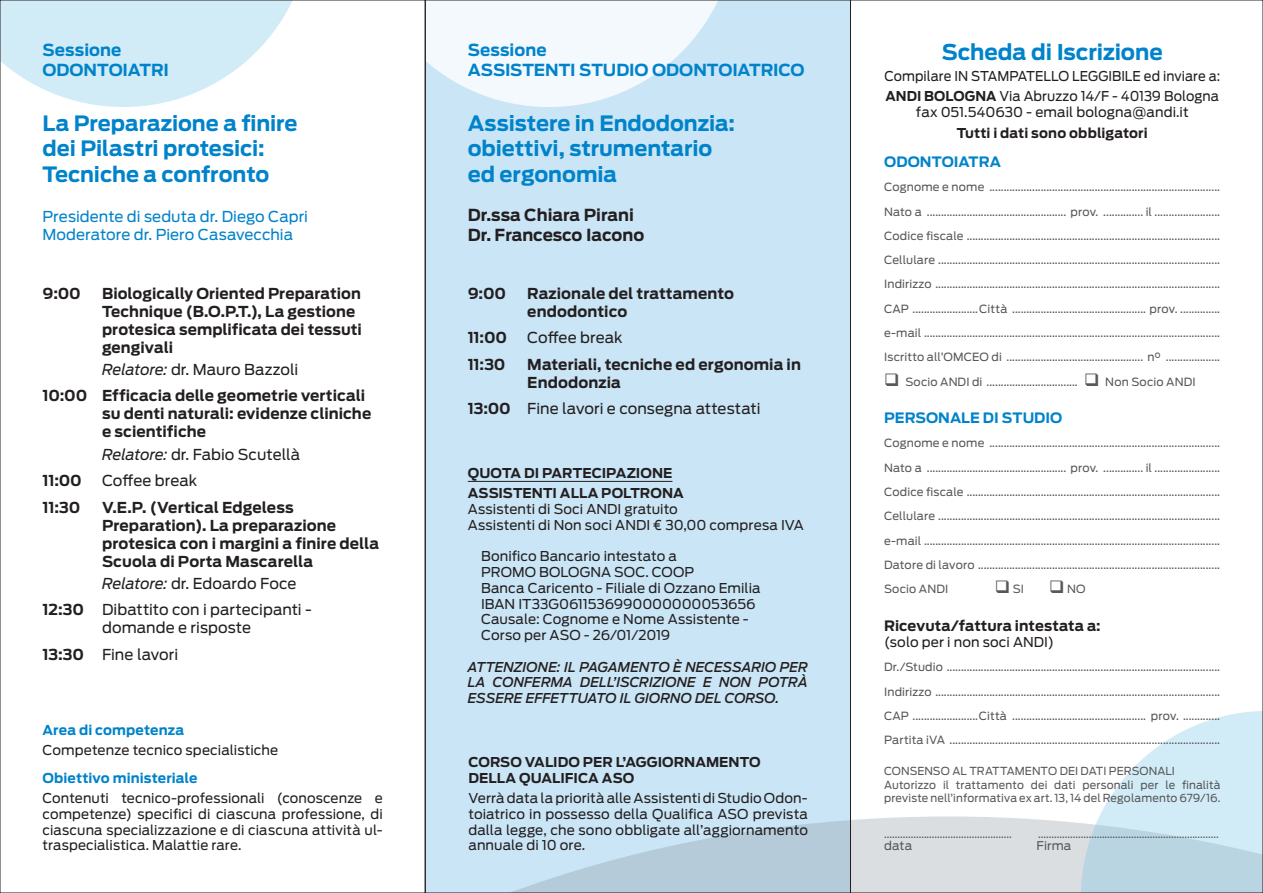
<style>
.page{position:relative;width:1263px;height:893px;background:#fff}
.page>*{position:absolute;margin:0;border:0;box-sizing:border-box;transform-origin:0 0}
.t1{font:700 21.6px "Antenna";letter-spacing:-.005em;color:#0083ca}
.t2{font:700 21px "Antenna";letter-spacing:-.005em;color:#0083ca}
.t3{font:700 16.5px "Antenna";letter-spacing:-.005em;color:#0083ca}
.t4{font:700 16.5px "Antenna";color:#231f20}
.t5{font:700 15px/18px "Antenna";letter-spacing:.005em;color:#231f20}
.t6{font:15px/18px "Antenna";letter-spacing:.005em;color:#231f20;text-align:center}
.t7{font:15px "Antenna";letter-spacing:.005em;color:#0083ca}
.t8{font:700 14.25px "Antenna";color:#0083ca}
.t9{font:700 14.25px "Antenna";letter-spacing:.005em;color:#231f20}
.t10{font:13.5px/15.8px "Antenna";letter-spacing:.005em;color:#231f20;text-align:justify}
.t11{font:700 13.5px "Antenna";color:#231f20}
.t12{font:italic 500 13.5px/15.8px "Antenna";letter-spacing:-.005em;color:#231f20;text-align:justify}
.t13{font:13.5px "Antenna";letter-spacing:.005em;color:#231f20;scale:.95 1}
.t14{font:700 13.5px "Antenna";letter-spacing:.01em;color:#0083ca}
.t15{font:12px "Antenna";letter-spacing:.015em;color:#57585a}
.t16{font:11.25px "Antenna";letter-spacing:.01em;color:#57585a}
.t17{font:10.95px/13.2px "Antenna";letter-spacing:.01em;color:#57585a}
.t18{font:10.5px "Antenna";color:#57585a}
.s1{font-style:italic}
.s2{font-weight:700}
</style>
<div class="page">
<div style="left:425px;top:0;width:425px;height:893px;background:#cae5f5"></div>
<svg style="left:515px;top:816px;width:566px;height:75px"></svg>
<svg style="left:2px;top:2px;width:290px;height:105px"></svg>
<svg style="left:427px;top:2px;width:290px;height:105px"></svg>
<svg style="left:1081px;top:711px;width:180px;height:180px"></svg>
<hr style="left:468px;top:481px;width:204px;height:1px;background:#231f20">
<p class="t3" style="left:43px;top:40px;width:80px">Sessione</p>
<p class="t3" style="left:43px;top:60px;width:128px">ODONTOIATRI</p>
<p class="t2" style="left:43px;top:111px;width:257px">La Preparazione a finire</p>
<p class="t2" style="left:43px;top:136px;width:224px">dei Pilastri protesici:</p>
<p class="t2" style="left:43px;top:162px;width:228px">Tecniche a confronto</p>
<p class="t7" style="left:43px;top:208px;width:267px">Presidente di seduta dr. Diego Capri</p>
<p class="t7" style="left:43px;top:226px;width:252px">Moderatore dr. Piero Casavecchia</p>
<p class="t5" style="left:43px;top:284px;width:40px">9:00</p>
<p class="t5" style="left:102px;top:284px;width:261px">Biologically Oriented Preparation<br>Technique (B.O.P.T.), La gestione protesica semplificata dei tessuti gengivali</p>
<p class="t6" style="left:102px;top:360px;width:198px"><span class="s1">Relatore:</span> dr. Mauro Bazzoli</p>
<p class="t5" style="left:102px;top:387px;width:271px;text-indent:-60px">10:00 Efficacia delle geometrie verticali su denti naturali: evidenze cliniche e scientifiche</p>
<p class="t6" style="left:102px;top:445px;width:200px"><span class="s1">Relatore:</span> dr. Fabio Scutellà</p>
<p class="t5" style="left:43px;top:472px;width:41px">11:00</p>
<p class="t6" style="left:102px;top:472px;width:97px">Coffee break</p>
<p class="t5" style="left:43px;top:498px;width:39px">11:30</p>
<p class="t5" style="left:102px;top:498px;width:278px">V.E.P. (Vertical Edgeless<br>Preparation). La preparazione protesica con i margini a finire della<br>Scuola di Porta Mascarella</p>
<p class="t6" style="left:102px;top:574px;width:196px"><span class="s1">Relatore:</span> dr. Edoardo Foce</p>
<p class="t6" style="left:43px;top:601px;width:271px"><span class="s2">12:30</span> Dibattito con i partecipanti - domande e risposte</p>
<p class="t6" style="left:43px;top:645px;width:137px"><span class="s2">13:30</span> Fine lavori</p>
<p class="t14" style="left:43px;top:722px;width:143px">Area di competenza</p>
<p class="t10" style="left:43px;top:742px;width:237px">Competenze tecnico specialistiche</p>
<p class="t14" style="left:43px;top:770px;width:157px">Obiettivo ministeriale</p>
<p class="t10" style="left:43px;top:790px;width:342px">Contenuti tecnico-professionali (conoscenze e competenze) specifici di ciascuna professione, di ciascuna specializzazione e di ciascuna attività ul&shy;traspecialistica. Malattie rare.</p>
<p class="t3" style="left:468px;top:40px;width:80px">Sessione</p>
<p class="t3" style="left:468px;top:60px;width:338px">ASSISTENTI STUDIO ODONTOIATRICO</p>
<p class="t2" style="left:468px;top:111px;width:269px">Assistere in Endodonzia:</p>
<p class="t2" style="left:468px;top:136px;width:246px">obiettivi, strumentario</p>
<p class="t2" style="left:468px;top:162px;width:151px">ed ergonomia</p>
<p class="t4" style="left:468px;top:205px;width:168px">Dr.ssa Chiara Pirani</p>
<p class="t4" style="left:468px;top:225px;width:178px">Dr. Francesco Iacono</p>
<p class="t5" style="left:468px;top:284px;width:40px">9:00</p>
<p class="t5" style="left:527px;top:284px;width:208px">Razionale del trattamento endodontico</p>
<p class="t5" style="left:468px;top:329px;width:41px">11:00</p>
<p class="t6" style="left:527px;top:329px;width:97px">Coffee break</p>
<p class="t5" style="left:468px;top:355px;width:39px">11:30</p>
<p class="t5" style="left:527px;top:355px;width:275px">Materiali, tecniche ed ergonomia in<br>Endodonzia</p>
<p class="t6" style="left:468px;top:400px;width:294px"><span class="s2">13:00</span> Fine lavori e consegna attestati</p>
<p class="t11" style="left:468px;top:465px;width:206px">QUOTA DI PARTECIPAZIONE</p>
<p class="t11" style="left:468px;top:485px;width:218px">ASSISTENTI ALLA POLTRONA</p>
<p class="t10" style="left:468px;top:501px;width:212px">Assistenti di Soci ANDI gratuito</p>
<p class="t10" style="left:468px;top:517px;width:338px">Assistenti di Non soci ANDI € 30,00 compresa IVA</p>
<p class="t10" style="left:481px;top:549px;width:197px">Bonifico Bancario intestato a</p>
<p class="t10" style="left:481px;top:564px;width:214px">PROMO BOLOGNA SOC. COOP</p>
<p class="t10" style="left:481px;top:580px;width:281px">Banca Caricento - Filiale di Ozzano Emilia</p>
<p class="t10" style="left:481px;top:596px;width:276px">IBAN IT33G0611536990000000053656</p>
<p class="t10" style="left:481px;top:612px;width:269px">Causale: Cognome e Nome Assistente -</p>
<p class="t10" style="left:481px;top:627px;width:191px">Corso per ASO - 26/01/2019</p>
<p class="t12" style="left:468px;top:659px;width:342px">ATTENZIONE: IL PAGAMENTO È NECESSARIO PER LA CONFERMA DELL’ISCRIZIONE E NON POTRÀ ESSERE EFFETTUATO IL GIORNO DEL CORSO.</p>
<p class="t11" style="left:468px;top:754px;width:294px">CORSO VALIDO PER L’AGGIORNAMENTO</p>
<p class="t11" style="left:468px;top:770px;width:167px">DELLA QUALIFICA ASO</p>
<p class="t10" style="left:468px;top:790px;width:341px">Verrà data la priorità alle Assistenti di Studio Odon&shy;toiatrico in possesso della Qualifica ASO prevista dalla legge, che sono obbligate all’aggiornamento annuale di 10 ore.</p>
<p class="t1" style="left:942px;top:39px;width:223px">Scheda di Iscrizione</p>
<p class="t13" style="left:884px;top:68px;width:355px">Compilare IN STAMPATELLO LEGGIBILE ed inviare a:</p>
<p class="t10" style="left:885px;top:88px;width:335px"><span class="s2">ANDI BOLOGNA</span> Via Abruzzo 14/F - 40139 Bologna</p>
<p class="t10" style="left:916px;top:105px;width:274px">fax 051.540630 - email bologna@andi.it</p>
<p class="t11" style="left:957px;top:125px;width:192px">Tutti i dati sono obbligatori</p>
<p class="t8" style="left:884px;top:153px;width:118px">ODONTOIATRA</p>
<p class="t16" style="left:884px;top:180px;width:337px">Cognome e nome .................................................................................</p>
<p class="t16" style="left:884px;top:205px;width:337px">Nato a ................................................. prov. .............. il .......................</p>
<p class="t16" style="left:884px;top:229px;width:337px">Codice fiscale .........................................................................................</p>
<p class="t16" style="left:884px;top:253px;width:337px">Cellulare ...................................................................................................</p>
<p class="t16" style="left:884px;top:278px;width:337px">Indirizzo ....................................................................................................</p>
<p class="t16" style="left:884px;top:302px;width:337px">CAP .......................Città ............................................... prov. ..............</p>
<p class="t16" style="left:884px;top:326px;width:337px">e-mail ........................................................................................................</p>
<p class="t16" style="left:884px;top:350px;width:337px">Iscritto all’OMCEO di ................................................ n° ...................</p>
<p class="t16" style="left:884px;top:375px;width:313px">❑ Socio ANDI di ................................ ❑ Non Socio ANDI</p>
<p class="t8" style="left:884px;top:409px;width:180px">PERSONALE DI STUDIO</p>
<p class="t16" style="left:884px;top:437px;width:337px">Cognome e nome .................................................................................</p>
<p class="t16" style="left:884px;top:461px;width:337px">Nato a ................................................. prov. .............. il .......................</p>
<p class="t16" style="left:884px;top:485px;width:337px">Codice fiscale .........................................................................................</p>
<p class="t16" style="left:884px;top:509px;width:337px">Cellulare ...................................................................................................</p>
<p class="t16" style="left:884px;top:534px;width:337px">e-mail ........................................................................................................</p>
<p class="t16" style="left:884px;top:558px;width:337px">Datore di lavoro .....................................................................................</p>
<p class="t16" style="left:884px;top:582px;width:66px">Socio ANDI</p>
<p class="t16" style="left:995px;top:582px;width:31px">❑ SI</p>
<p class="t16" style="left:1049px;top:582px;width:38px">❑ NO</p>
<p class="t9" style="left:884px;top:617px;width:218px">Ricevuta/fattura intestata a:</p>
<p class="t10" style="left:884px;top:634px;width:171px">(solo per i non soci ANDI)</p>
<p class="t16" style="left:884px;top:660px;width:337px">Dr./Studio ................................................................................................</p>
<p class="t16" style="left:884px;top:685px;width:337px">Indirizzo ....................................................................................................</p>
<p class="t16" style="left:884px;top:709px;width:337px">CAP .......................Città ............................................... prov. .............</p>
<p class="t16" style="left:884px;top:733px;width:337px">Partita iVA ...............................................................................................</p>
<p class="t17" style="left:884px;top:765px;width:292px">CONSENSO AL TRATTAMENTO DEI DATI PERSONALI</p>
<p class="t17" style="left:884px;top:778px;width:338px">Autorizzo il trattamento dei dati personali per le finalità previste nell’informativa ex art. 13, 14 del Regolamento 679/16.</p>
<p class="t18" style="left:884px;top:828px;width:129px">................................................</p>
<p class="t18" style="left:1038px;top:828px;width:182px">....................................................................</p>
<p class="t15" style="left:884px;top:839px;width:30px">data</p>
<p class="t15" style="left:1036px;top:839px;width:36px">Firma</p>
</div>
